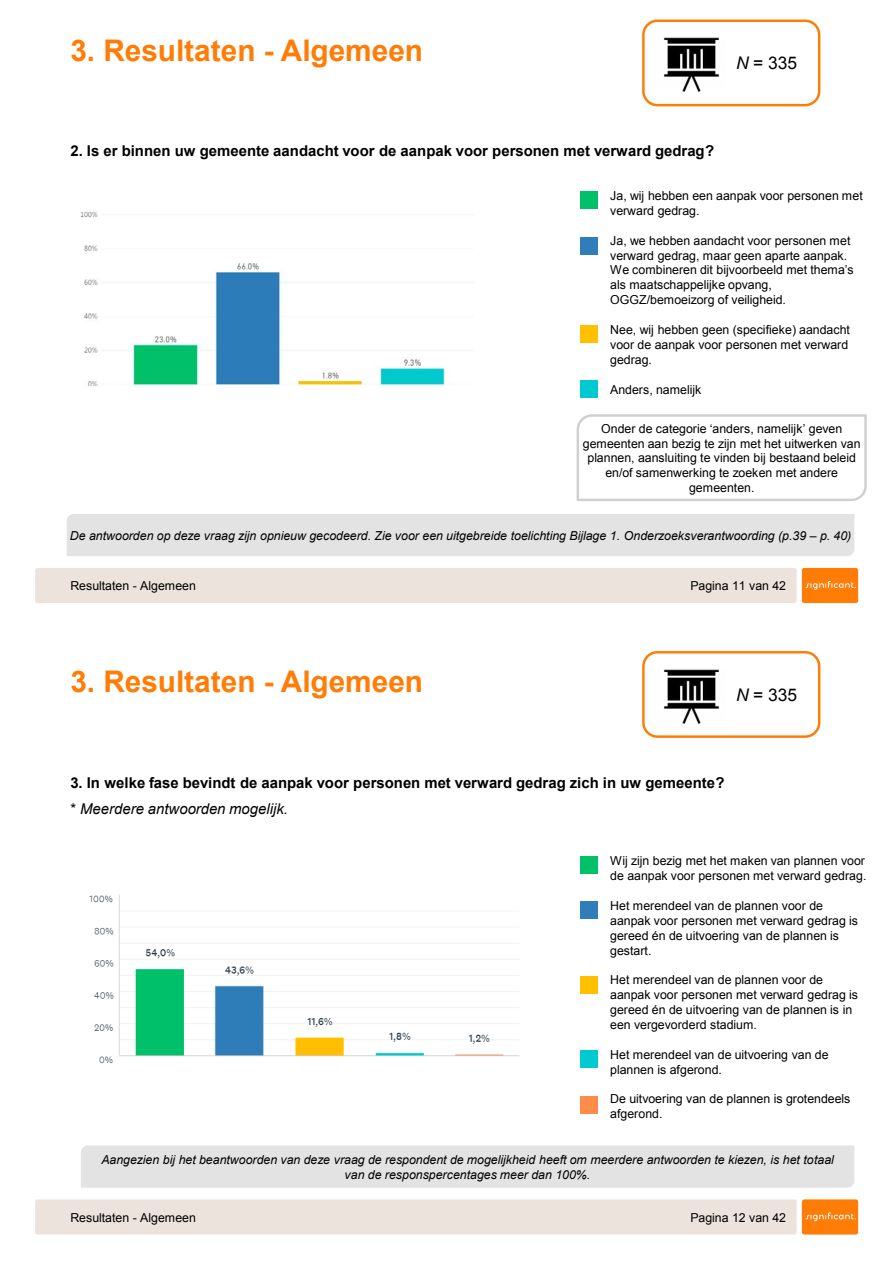
<style>
.page{position:relative;width:893px;height:1263px;background:#fff}
.page>*{position:absolute;margin:0;border:0;box-sizing:border-box;transform-origin:0 0}
.t1{font:700 29.85px "Arial";color:#ff7c07}
.t2{font:17.4px "Arial";color:#000}
.t3{font:700 14.85px/26.8px "Arial";color:#000}
.t4{font:12.45px "Arial";letter-spacing:-.005em;color:#000}
.t5{font:12.3px/14.9px "Arial";color:#000}
.t6{font:italic 12.3px/14.9px "Arial";color:#000;text-align:center}
.t7{font:12.3px "Arial";color:#000}
.s1{font-style:italic}
.s2{font-style:inherit}
.s3{font-weight:400}
.s4{font-weight:400;font-style:italic}
</style>
<div class="page">
<div style="left:35px;top:568px;width:762px;height:35px;background:#ece4dc;border-radius:2px"></div>
<div style="left:802px;top:568px;width:56px;height:35px;background:#ff7c07;border-radius:2px"></div>
<svg style="left:806px;top:581px;width:50px;height:9px"></svg>
<div style="left:642px;top:20px;width:178px;height:86px;background:#fff;border:2px solid #ff7c07;border-radius:14px"></div>
<img style="left:664px;top:37px;width:56px;height:55px">
<div style="left:580px;top:192px;width:18px;height:17px;background:#00c16a"></div>
<div style="left:580px;top:238px;width:18px;height:17px;background:#2f7dba"></div>
<div style="left:580px;top:325px;width:18px;height:18px;background:#ffc000"></div>
<div style="left:67px;top:514px;width:787px;height:42px;background:#e3e3e3"></div>
<svg style="left:576px;top:414px;width:291px;height:87px"></svg>
<img style="left:81px;top:211px;width:364px;height:174px">
<div style="left:580px;top:380px;width:18px;height:18px;background:#00c9cf"></div>
<div style="left:35px;top:1199px;width:762px;height:35px;background:#ece4dc;border-radius:2px"></div>
<div style="left:802px;top:1199px;width:56px;height:35px;background:#ff7c07;border-radius:2px"></div>
<svg style="left:806px;top:1212px;width:50px;height:9px"></svg>
<div style="left:642px;top:651px;width:178px;height:87px;background:#fff;border:2px solid #ff7c07;border-radius:14px"></div>
<img style="left:664px;top:669px;width:56px;height:54px">
<div style="left:580px;top:856px;width:18px;height:18px;background:#00c16a"></div>
<div style="left:580px;top:902px;width:18px;height:17px;background:#2f7dba"></div>
<div style="left:580px;top:977px;width:18px;height:17px;background:#ffc000"></div>
<div style="left:580px;top:1050px;width:18px;height:18px;background:#00c9cf"></div>
<div style="left:580px;top:1096px;width:18px;height:18px;background:#ff8c4a"></div>
<img style="left:89px;top:894px;width:431px;height:170px">
<div style="left:81px;top:1145px;width:773px;height:43px;background:#e3e3e3"></div>
<h1 class="t1" style="left:70px;top:31px;width:354px">3. Resultaten - Algemeen</h1>
<h2 class="t2" style="left:736px;top:52px;width:63px"><span class="s1">N</span> = 335</h2>
<p class="t3" style="left:70px;top:138px;width:645px">2. Is er binnen uw gemeente aandacht voor de aanpak voor personen met verward gedrag?</p>
<p class="t5" style="left:610px;top:188px;width:254px">Ja, wij hebben een aanpak voor personen met verward gedrag.</p>
<p class="t5" style="left:610px;top:233px;width:242px">Ja, we hebben aandacht voor personen met verward gedrag, maar geen aparte aanpak.</p>
<p class="t7" style="left:610px;top:262px;width:245px">We combineren dit bijvoorbeeld met thema’s</p>
<p class="t5" style="left:610px;top:278px;width:177px">als maatschappelijke opvang,<br>OGGZ/bemoeizorg of veiligheid.</p>
<p class="t5" style="left:610px;top:322px;width:241px">Nee, wij hebben geen (specifieke) aandacht voor de aanpak voor personen met verward gedrag.</p>
<p class="t5" style="left:610px;top:382px;width:93px">Anders, namelijk</p>
<p class="t7" style="left:601px;top:420px;width:243px">Onder de categorie ‘anders, namelijk’ geven</p>
<p class="t5" style="left:583px;top:436px;width:279px;text-align:center">gemeenten aan bezig te zijn met het uitwerken van plannen, aansluiting te vinden bij bestaand beleid en/of samenwerking te zoeken met andere gemeenten.</p>
<p class="t6" style="left:70px;top:528px;width:783px">De antwoorden op deze vraag zijn opnieuw gecodeerd. Zie voor een uitgebreide toelichting Bijlage 1. Onderzoeksverantwoording (p.39 <span class="s2">–</span> p. 40)</p>
<p class="t5" style="left:70px;top:579px;width:127px">Resultaten - Algemeen</p>
<h1 class="t1" style="left:70px;top:662px;width:354px">3. Resultaten - Algemeen</h1>
<p class="t5" style="left:690px;top:579px;width:97px">Pagina 11 van 42</p>
<h2 class="t2" style="left:736px;top:683px;width:63px"><span class="s1">N</span> = 335</h2>
<p class="t3" style="left:70px;top:769px;width:656px">3. In welke fase bevindt de aanpak voor personen met verward gedrag zich in uw gemeente? <span class="s3">*</span> <span class="s4">Meerdere antwoorden mogelijk.</span></p>
<p class="t5" style="left:610px;top:854px;width:258px">Wij zijn bezig met het maken van plannen voor de aanpak voor personen met verward gedrag.</p>
<p class="t5" style="left:610px;top:898px;width:249px">Het merendeel van de plannen voor de aanpak voor personen met verward gedrag is gereed én de uitvoering van de plannen is gestart.</p>
<p class="t5" style="left:610px;top:973px;width:249px">Het merendeel van de plannen voor de aanpak voor personen met verward gedrag is gereed én de uitvoering van de plannen is in een vergevorderd stadium.</p>
<p class="t5" style="left:610px;top:1047px;width:220px">Het merendeel van de uitvoering van de plannen is afgerond.</p>
<p class="t4" style="left:610px;top:1091px;width:242px">De uitvoering van de plannen is grotendeels</p>
<p class="t5" style="left:610px;top:1107px;width:54px">afgerond.</p>
<p class="t6" style="left:101px;top:1152px;width:734px">Aangezien bij het beantwoorden van deze vraag de respondent de mogelijkheid heeft om meerdere antwoorden te kiezen, is het totaal van de responspercentages meer dan 100%.</p>
<p class="t5" style="left:70px;top:1210px;width:127px">Resultaten - Algemeen</p>
<p class="t5" style="left:690px;top:1210px;width:97px">Pagina 12 van 42</p>
</div>
